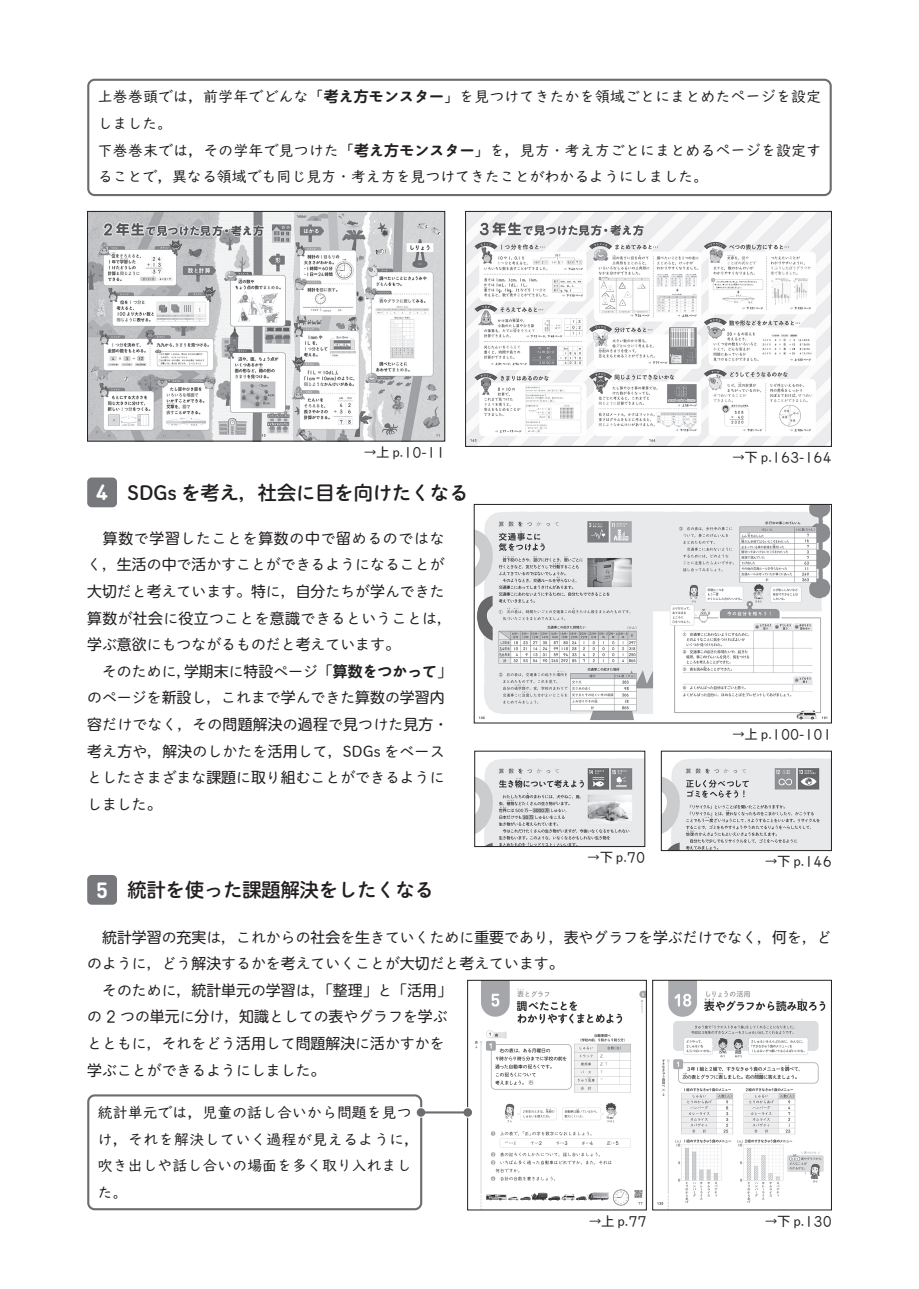
<style>
.page{position:relative;width:919px;height:1289px;background:#fff}
.page>*{position:absolute;margin:0;border:0;box-sizing:border-box;transform-origin:0 0}
.t1{font:700 21.75px "DIN Round Pro";color:#fff}
.t2{font:19.2px "Shuei M Go Std B";color:#231f20}
.t3{font:14.85px/26.5px "Shuei M Go Std L";color:#231f20}
.t4{font:14.85px/26.5px "UD Digi Kyokasho Pro N";letter-spacing:.015em;color:#231f20}
.t5{font:14.85px "Shuei M Go Std L";letter-spacing:.025em;color:#231f20}
.t6{font:14.85px "Shuei M Go Std L";letter-spacing:.045em;color:#231f20}
.t7{font:12.75px "Shuei M Go Std L";color:#231f20}
.t8{font:12.15px "MOG Suuji It K40";color:#231f20}
.s1{font-family:"UD Shin M Go Pro De";font-weight:700}
.s2{font-family:"Maru Anti Std De";font-weight:700}
.s3{font-family:"UD Shin M Go Pro"}
.s4{font-family:"MOG Suuji It K40";font-size:12.15px}
.s5{font-family:"UD Shin M Go Pro";font-weight:500}
.s6{font-family:"Shuei M Go Std L";font-size:12.75px}
.s7{font-family:"UD Shin M Go Pro";font-size:12.75px}
.s8{font-family:"MOG Suuji It K40";font-size:14.1px}
</style>
<div class="page">
<img style="left:475px;top:982px;width:169px;height:225px">
<div style="left:467px;top:980px;width:179px;height:230px;border:1px solid #231f20"></div>
<img style="left:89px;top:213px;width:354px;height:226px">
<div style="left:87px;top:211px;width:358px;height:230px;border:1px solid #231f20"></div>
<img style="left:467px;top:213px;width:362px;height:232px">
<div style="left:465px;top:211px;width:366px;height:236px;border:1px solid #231f20"></div>
<img style="left:476px;top:506px;width:353px;height:214px">
<div style="left:474px;top:504px;width:357px;height:219px;border:1px solid #231f20"></div>
<img style="left:476px;top:758px;width:167px;height:86px">
<img style="left:663px;top:758px;width:166px;height:90px">
<img style="left:657px;top:981px;width:169px;height:226px">
<div style="left:652px;top:979px;width:179px;height:231px;border:1px solid #231f20"></div>
<div style="left:87px;top:477px;width:30px;height:30px;background:#76787b;border-radius:5px"></div>
<div style="left:87px;top:875px;width:30px;height:29px;background:#76787b;border-radius:5px"></div>
<div style="left:87px;top:79px;width:744px;height:117px;border:2px solid #6c6d70;border-radius:6px"></div>
<div style="left:87px;top:1094px;width:335px;height:116px;border:2px solid #6c6d70;border-radius:6px"></div>
<svg style="left:415px;top:1107px;width:11px;height:10px"></svg>
<hr style="left:421px;top:1111px;width:47px;height:2px;background:#6c6d70">
<div style="left:416px;top:1108px;width:9px;height:8px;background:#6c6d70;border-radius:50%"></div>
<div style="left:463px;top:1108px;width:9px;height:8px;background:#6c6d70;border-radius:50%"></div>
<p class="t4" style="left:98px;top:83px;width:724px">上巻巻頭では，前学年でどんな「<span class="s1">考</span><span class="s2">え</span><span class="s1">方</span><span class="s2">モンスター</span>」を見つけてきたかを領域ごとにまとめたページを設定しました。<br>下巻巻末では，その学年で見つけた「<span class="s1">考</span><span class="s2">え</span><span class="s1">方</span><span class="s2">モンスター</span>」を，見方・考え方ごとにまとめるページを設定することで，異なる領域でも同じ見方・考え方を見つけてきたことがわかるようにしました。</p>
<h1 class="t1" style="left:96px;top:477px;width:13px">4</h1>
<p class="t7" style="left:363px;top:443px;width:83px">→<span class="s3">上</span>p.<span class="s4">10</span>-<span class="s4">11</span></p>
<p class="t2" style="left:128px;top:478px;width:342px">SDGs を<span class="s5">考</span>え，<span class="s5">社会</span>に<span class="s5">目</span>を<span class="s5">向</span>けたくなる</p>
<p class="t6" style="left:87px;top:527px;width:359px"><span class="s3">　算数</span>で<span class="s3">学習</span>したことを<span class="s3">算数</span>の<span class="s3">中</span>で<span class="s3">留</span>めるのではな</p>
<p class="t3" style="left:87px;top:551px;width:359px">く，<span class="s3">生活</span>の<span class="s3">中</span>で<span class="s3">活</span>かすことができるようになることが</p>
<p class="t3" style="left:87px;top:577px;width:359px"><span class="s3">大切</span>だと<span class="s3">考</span>えています。<span class="s3">特</span>に，<span class="s3">自分</span>たちが<span class="s3">学</span>んできた</p>
<p class="t5" style="left:87px;top:607px;width:366px"><span class="s3">算数</span>が<span class="s3">社会</span>に<span class="s3">役立</span>つことを<span class="s3">意識</span>できるということは，</p>
<p class="t3" style="left:87px;top:631px;width:314px"><span class="s3">学</span>ぶ<span class="s3">意欲</span>にもつながるものだと<span class="s3">考</span>えています。</p>
<p class="t3" style="left:184px;top:657px;width:269px"><span class="s3">学期末</span>に<span class="s3">特設</span>ページ「<span class="s1">算数</span><span class="s2">をつかって</span>「</p>
<p class="t3" style="left:87px;top:657px;width:362px;text-indent:15px">そのために，<br>のページを<span class="s3">新設</span>し，これまで<span class="s3">学</span>んできた<span class="s3">算数</span>の<span class="s3">学習内容</span>だけでなく，その<span class="s3">問題解決</span>の<span class="s3">過程</span>で<span class="s3">見</span>つけた<span class="s3">見方</span>・<span class="s3">考</span>え<span class="s3">方</span>や，<span class="s3">解決</span>のしかたを<span class="s3">活用</span>して，SDGs をベースとしたさまざまな<span class="s3">課題</span>に<span class="s3">取</span>り<span class="s3">組</span>むことができるようにしました。</p>
<p class="t8" style="left:732px;top:451px;width:101px"><span class="s6">→</span><span class="s7">下</span> <span class="s6">p.</span>163<span class="s6">-</span>164</p>
<p class="t7" style="left:587px;top:848px;width:59px">→<span class="s3">下</span> p.<span class="s4">70</span></p>
<p class="t8" style="left:732px;top:727px;width:101px"><span class="s6">→</span><span class="s7">上</span><span class="s6">p.</span>100<span class="s6">-</span>101</p>
<p class="t7" style="left:764px;top:852px;width:68px">→<span class="s3">下</span> p.<span class="s4">146</span></p>
<p class="t2" style="left:128px;top:875px;width:308px"><span class="s5">統計</span>を<span class="s5">使</span>った<span class="s5">課題解決</span>をしたくなる</p>
<h1 class="t1" style="left:96px;top:874px;width:13px">5</h1>
<p class="t3" style="left:87px;top:923px;width:746px"><span class="s3">　統計学習</span>の<span class="s3">充実</span>は，これからの<span class="s3">社会</span>を<span class="s3">生</span>きていくために<span class="s3">重要</span>であり，<span class="s3">表</span>やグラフを<span class="s3">学</span>ぶだけでなく，<span class="s3">何</span>を，ど</p>
<p class="t3" style="left:87px;top:949px;width:478px">のように，どう<span class="s3">解決</span>するかを<span class="s3">考</span>えていくことが<span class="s3">大切</span>だと<span class="s3">考</span>えています。</p>
<p class="t3" style="left:102px;top:976px;width:351px">そのために，<span class="s3">統計単元</span>の<span class="s3">学習</span>は「，<span class="s3">整理</span>」と「<span class="s3">活用</span>「</p>
<p class="t3" style="left:87px;top:1003px;width:362px">の <span class="s8">2</span> つの<span class="s3">単元</span>に<span class="s3">分</span>け，<span class="s3">知識</span>としての<span class="s3">表</span>やグラフを<span class="s3">学</span>ぶ</p>
<p class="t3" style="left:87px;top:1029px;width:359px">とともに，それをどう<span class="s3">活用</span>して<span class="s3">問題解決</span>に<span class="s3">活</span>かすかを</p>
<p class="t3" style="left:87px;top:1056px;width:240px"><span class="s3">学</span>ぶことができるようにしました。</p>
<p class="t4" style="left:98px;top:1098px;width:323px">統計単元では，児童の話し合いから問題を見つけ，それを解決していく過程が見えるように，吹き出しや話し合いの場面を多く取り入れました。</p>
<p class="t7" style="left:588px;top:1211px;width:59px">→<span class="s3">上</span> p.<span class="s4">77</span></p>
<p class="t7" style="left:764px;top:1211px;width:68px">→<span class="s3">下</span> p.<span class="s4">130</span></p>
</div>
